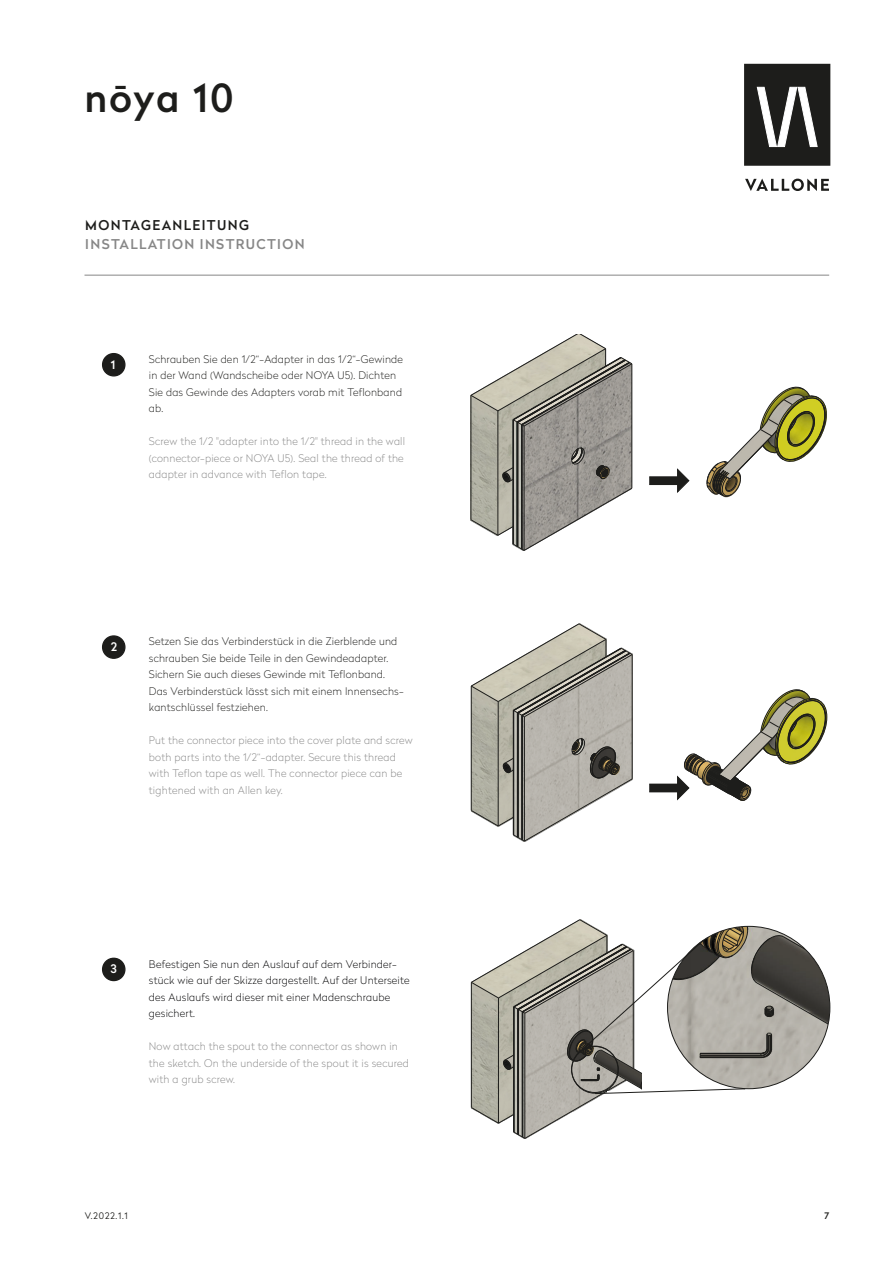
<style>
.page{position:relative;width:893px;height:1263px;background:#fff}
.page>*{position:absolute;margin:0;border:0;box-sizing:border-box;transform-origin:0 0}
.t1{font:500 38.55px "Radikal";letter-spacing:.05em;color:#1d1d1b}
.t2{font:500 13.5px "Radikal";letter-spacing:.1em;color:#878787}
.t3{font:500 13.5px "Radikal";letter-spacing:.1em;color:#1d1d1b}
.t4{font:500 11.85px "Radikal";color:#fff}
.Fließtext_EN{font:100 10.5px/16.5px "Radikal";letter-spacing:.02em;color:#878787}
.Fließtext_DE{font:100 10.5px/16.5px "Radikal";letter-spacing:.02em;color:#1d1d1b}
.t5{font:100 10.5px/16.5px "Radikal";letter-spacing:.02em;color:#020203}
.t6{font:300 9px "Radikal";color:#1d1d1b}
.t7{font:500 9px "Radikal";color:#1d1d1b}
</style>
<div class="page">
<svg style="left:745px;top:179px;width:84px;height:12px"></svg>
<div style="left:745px;top:65px;width:84px;height:99px;background:#1d1d1b"></div>
<div style="left:744px;top:64px;width:86px;height:102px;border:3px solid #1d1d1b"></div>
<svg style="left:757px;top:87px;width:61px;height:60px"></svg>
<hr style="left:84px;top:275px;width:745px;height:1px;background:#878787">
<img style="left:472px;top:717px;width:160px;height:20px">
<hr style="left:498px;top:702px;width:1px;height:124px;background:#1d1d1b">
<hr style="left:471px;top:686px;width:1px;height:124px;background:#1d1d1b">
<hr style="left:513px;top:710px;width:1px;height:125px;background:#1d1d1b">
<hr style="left:632px;top:654px;width:1px;height:125px;background:#1d1d1b">
<hr style="left:524px;top:717px;width:1px;height:124px;background:#1d1d1b">
<hr style="left:517px;top:713px;width:1px;height:124px;background:#1d1d1b">
<hr style="left:518px;top:713px;width:1px;height:124px;background:#1d1d1b">
<hr style="left:522px;top:715px;width:1px;height:125px;background:#1d1d1b">
<svg style="left:470px;top:623px;width:163px;height:94px"></svg>
<svg style="left:470px;top:737px;width:163px;height:105px"></svg>
<img style="left:472px;top:427px;width:160px;height:19px">
<hr style="left:498px;top:411px;width:1px;height:124px;background:#1d1d1b">
<hr style="left:471px;top:395px;width:1px;height:125px;background:#1d1d1b">
<hr style="left:513px;top:420px;width:1px;height:124px;background:#1d1d1b">
<hr style="left:632px;top:364px;width:1px;height:124px;background:#1d1d1b">
<hr style="left:524px;top:426px;width:1px;height:124px;background:#1d1d1b">
<hr style="left:517px;top:422px;width:1px;height:125px;background:#1d1d1b">
<hr style="left:518px;top:422px;width:1px;height:125px;background:#1d1d1b">
<hr style="left:521px;top:425px;width:1px;height:124px;background:#1d1d1b">
<hr style="left:522px;top:425px;width:1px;height:124px;background:#1d1d1b">
<svg style="left:470px;top:335px;width:163px;height:92px"></svg>
<svg style="left:470px;top:446px;width:163px;height:105px"></svg>
<div style="left:103px;top:354px;width:22px;height:22px;background:#1d1d1b;border-radius:50%"></div>
<div style="left:102px;top:353px;width:24px;height:23px;border:1px solid #1d1d1b;border-radius:50%"></div>
<div style="left:103px;top:636px;width:22px;height:22px;background:#1d1d1b;border-radius:50%"></div>
<div style="left:102px;top:635px;width:24px;height:24px;border:1px solid #1d1d1b;border-radius:50%"></div>
<div style="left:103px;top:958px;width:22px;height:22px;background:#1d1d1b;border-radius:50%"></div>
<div style="left:102px;top:958px;width:24px;height:23px;border:1px solid #1d1d1b;border-radius:50%"></div>
<svg style="left:706px;top:386px;width:121px;height:112px"></svg>
<svg style="left:677px;top:468px;width:13px;height:25px"></svg>
<div style="left:650px;top:477px;width:31px;height:7px;background:#1d1d1b"></div>
<div style="left:649px;top:476px;width:32px;height:9px;border:1px solid #1d1d1b"></div>
<svg style="left:667px;top:689px;width:161px;height:112px"></svg>
<div style="left:650px;top:784px;width:31px;height:8px;background:#1d1d1b"></div>
<svg style="left:471px;top:919px;width:359px;height:220px"></svg>
<h1 class="t1" style="left:84px;top:70px;width:150px">nōya 10</h1>
<p class="t3" style="left:85px;top:215px;width:165px">MONTAGEANLEITUNG</p>
<p class="t2" style="left:85px;top:235px;width:221px">INSTALLATION INSTRUCTION</p>
<p class="t4" style="left:111px;top:357px;width:6px">1</p>
<p class="Fließtext_DE" style="left:149px;top:350px;width:256px">Schrauben Sie den 1/2“-Adapter in das 1/2“-Gewinde in der Wand (Wandscheibe oder NOYA U5). Dichten</p>
<p class="Fließtext_DE" style="left:149px;top:383px;width:255px">Sie das Gewinde des Adapters vorab mit Teflonband ab.</p>
<p class="Fließtext_EN" style="left:149px;top:433px;width:258px">Screw the 1/2 "adapter into the 1/2" thread in the wall (connector-piece or NOYA U5). Seal the thread of the</p>
<p class="Fließtext_EN" style="left:149px;top:466px;width:179px">adapter in advance with Teflon tape.</p>
<p class="t4" style="left:111px;top:638px;width:8px">2</p>
<p class="Fließtext_DE" style="left:149px;top:633px;width:250px">Setzen Sie das Verbinderstück in die Zierblende und schrauben Sie beide Teile in den Gewindeadapter.</p>
<p class="Fließtext_DE" style="left:149px;top:666px;width:238px">Sichern Sie auch dieses Gewinde mit Teflonband.</p>
<p class="Fließtext_DE" style="left:149px;top:682px;width:256px">Das Verbinderstück lässt sich mit einem Innensechs&shy;kantschlüssel festziehen.</p>
<p class="Fließtext_EN" style="left:149px;top:732px;width:265px">Put the connector piece into the cover plate and screw both parts into the 1/2“-adapter. Secure this thread</p>
<p class="Fließtext_EN" style="left:149px;top:765px;width:255px">with Teflon tape as well. The connector piece can be tightened with an Allen key.</p>
<p class="t4" style="left:110px;top:960px;width:8px">3</p>
<p class="t5" style="left:149px;top:955px;width:262px">Befestigen Sie nun den Auslauf auf dem Verbinder&shy;stück wie auf der Skizze dargestellt. Auf der Unterseite</p>
<p class="t5" style="left:149px;top:988px;width:243px">des Auslaufs wird dieser mit einer Madenschraube gesichert.</p>
<p class="Fließtext_EN" style="left:149px;top:1038px;width:262px">Now attach the spout to the connector as shown in the sketch. On the underside of the spout it is secured</p>
<p class="Fließtext_EN" style="left:149px;top:1071px;width:88px">with a grub screw.</p>
<p class="t6" style="left:85px;top:1209px;width:45px">V.2022.1.1</p>
<p class="t7" style="left:824px;top:1209px;width:6px">7</p>
</div>
